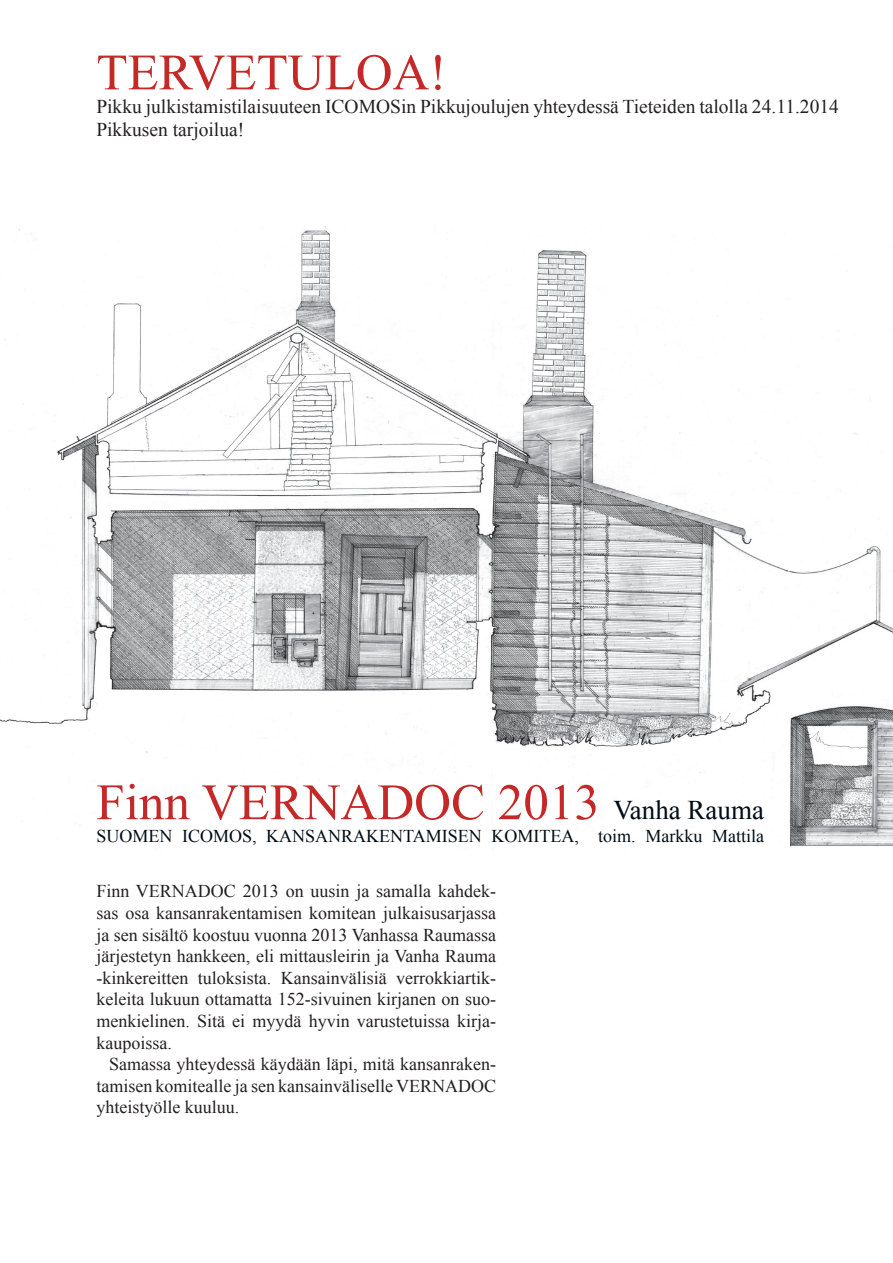
<style>
.page{position:relative;width:893px;height:1263px;background:#fff}
.page>*{position:absolute;margin:0;border:0;box-sizing:border-box;transform-origin:0 0}
.t1{font:51px "Times New Roman";color:#c42928}
.t2{font:19.5px/23.4px "Times New Roman";color:#231f20}
.t3{font:18px/21.6px "Times New Roman";color:#231f20;text-align:justify}
.t4{font:18px "Times New Roman";color:#000c14}
.s1{font-size:27px;color:#000c14}
</style>
<div class="page">
<img style="left:0;top:226px;width:893px;height:621px">
<h1 class="t1" style="left:96px;top:38px;width:352px">TERVETULOA!</h1>
<p class="t2" style="left:96px;top:94px;width:744px">Pikku julkistamistilaisuuteen ICOMOSin Pikkujoulujen yhteydessä Tieteiden talolla 24.11.2014<br>Pikkusen tarjoilua!</p>
<h1 class="t1" style="left:96px;top:768px;width:669px">Finn VERNADOC 2013 <span class="s1">Vanha Rauma</span></h1>
<p class="t4" style="left:96px;top:824px;width:25px">Suome</p>
<p class="t4" style="left:159px;top:824px;width:606px">n ICOMOS, KANSANRAKENTAMISEN KOMITEA, toim. Markku Mattila</p>
<p class="t3" style="left:96px;top:880px;width:401px">Finn VERNADOC 2013 on uusin ja samalla kahdek&shy;sas osa kansanrakentamisen komitean julkaisusarjassa ja sen sisältö koostuu vuonna 2013 Vanhassa Raumassa järjestetyn hankkeen, eli mittausleirin ja Vanha Rauma -kinkereitten tuloksista. Kansainvälisiä verrokkiartik&shy;keleita lukuun ottamatta 152-sivuinen kirjanen on suo&shy;menkielinen. Sitä ei myydä hyvin varustetuissa kirja&shy;kaupoissa.</p>
<p class="t3" style="left:96px;top:1053px;width:401px;text-indent:13px">Samassa yhteydessä käydään läpi, mitä kansanraken&shy;tamisen komitealle ja sen kansainväliselle VERNADOC yhteistyölle kuuluu.</p>
</div>
